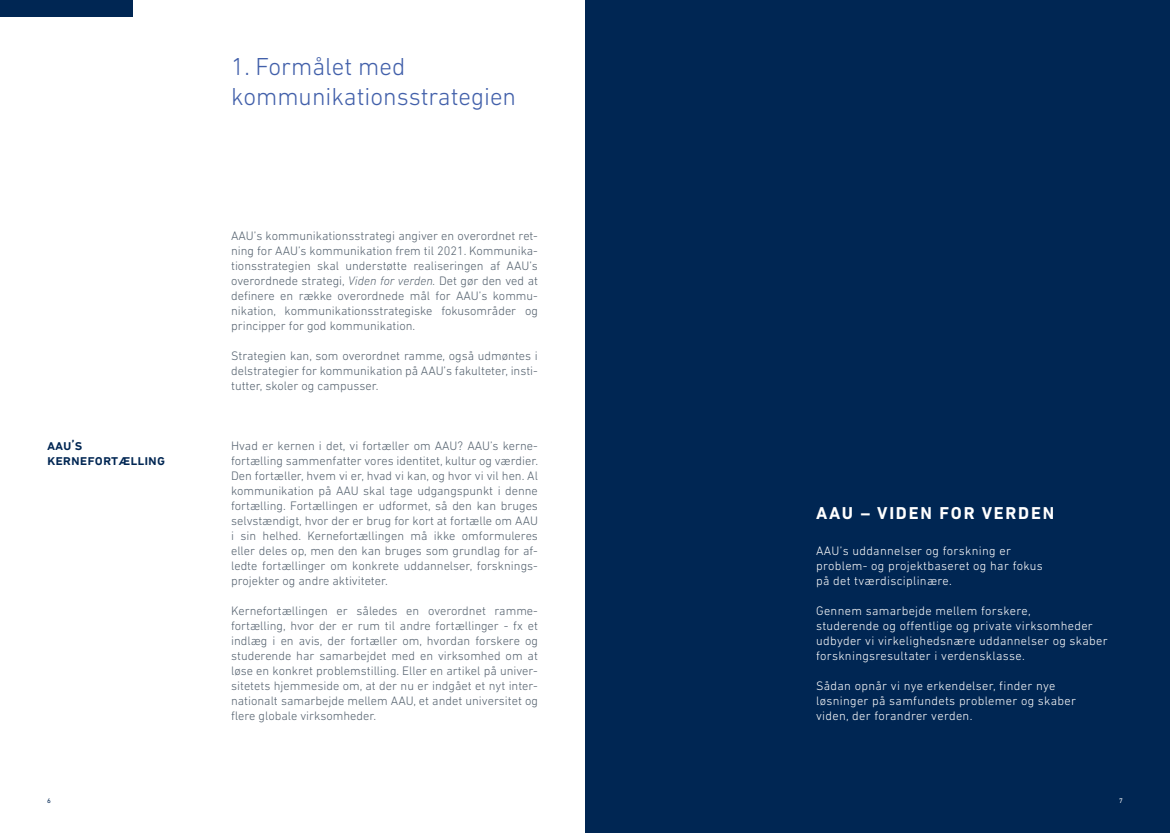
<style>
.page{position:relative;width:1170px;height:833px;background:#fff}
.page>*{position:absolute;margin:0;border:0;box-sizing:border-box;transform-origin:0 0}
.t1{font:300 25px/30px "DIN Next LT Pro";color:#4260aa}
.t2{font:700 17.5px "DIN Next LT Pro";letter-spacing:.1em;color:#fff}
.t3{font:500 15px/15px "DIN Next LT Pro";color:#002653}
.t4{font:300 12.5px/15px "DIN Next LT Pro";color:#54616e;text-align:justify}
.t5{font:300 12.5px/15px "DIN Next LT Pro";letter-spacing:.025em;color:#fff}
.t6{font:6.88px "DIN Next LT Pro";color:#002653}
.t7{font:6.88px "DIN Next LT Pro";color:#fff}
.s1{font-style:italic}
</style>
<div class="page">
<div style="left:585px;top:0;width:584px;height:833px;background:#002653"></div>
<div style="left:0;top:0;width:133px;height:17px;background:#002653"></div>
<p class="t3" style="left:47px;top:437px;width:120px">aau’s kernefortælling</p>
<p class="t6" style="left:47px;top:796px;width:5px">6</p>
<h1 class="t1" style="left:231px;top:51px;width:286px">1. Formålet med kommunikationsstrategien</h1>
<p class="t4" style="left:231px;top:228px;width:308px">AAU’s kommunikationsstrategi angiver en overordnet ret&shy;ning for AAU’s kommunikation frem til 2021. Kommunika&shy;tionsstrategien skal understøtte realiseringen af AAU’s overordnede strategi, <span class="s1">Viden for verden.</span> Det gør den ved at definere en række overordnede mål for AAU’s kommu&shy;nikation, kommunikationsstrategiske fokusområder og principper for god kommunikation.</p>
<p class="t4" style="left:231px;top:348px;width:308px">Strategien kan, som overordnet ramme, også udmøntes i delstrategier for kommunikation på AAU’s fakulteter, insti&shy;tutter, skoler og campusser.</p>
<p class="t4" style="left:231px;top:438px;width:308px">Hvad er kernen i det, vi fortæller om AAU? AAU’s kerne&shy;fortælling sammenfatter vores identitet, kultur og værdier.<br>Den fortæller, hvem vi er, hvad vi kan, og hvor vi vil hen. Al kommunikation på AAU skal tage udgangspunkt i denne fortælling. Fortællingen er udformet, så den kan bruges selvstændigt, hvor der er brug for kort at fortælle om AAU i sin helhed. Kernefortællingen må ikke omformuleres eller deles op, men den kan bruges som grundlag for af&shy;ledte fortællinger om konkrete uddannelser, forsknings&shy;projekter og andre aktiviteter.</p>
<p class="t4" style="left:231px;top:603px;width:308px">Kernefortællingen er således en overordnet ramme&shy;fortælling, hvor der er rum til andre fortællinger - fx et indlæg i en avis, der fortæller om, hvordan forskere og studerende har samarbejdet med en virksomhed om at løse en konkret problemstilling. Eller en artikel på univer&shy;sitetets hjemmeside om, at der nu er indgået et nyt inter&shy;nationalt samarbejde mellem AAU, et andet universitet og flere globale virksomheder.</p>
<h2 class="t2" style="left:816px;top:502px;width:239px">AAU – VIDEN FOR VERDEN</h2>
<p class="t5" style="left:816px;top:543px;width:228px">AAU’s uddannelser og forskning er problem- og projektbaseret og har fokus på det tværdisciplinære.</p>
<p class="t5" style="left:816px;top:603px;width:293px">Gennem samarbejde mellem forskere,<br>studerende og offentlige og private virksomheder udbyder vi virkelighedsnære uddannelser og skaber forskningsresultater i verdensklasse.</p>
<p class="t5" style="left:816px;top:678px;width:261px">Sådan opnår vi nye erkendelser, finder nye løsninger på samfundets problemer og skaber viden, der forandrer verden.</p>
<p class="t7" style="left:1119px;top:796px;width:5px">7</p>
</div>
